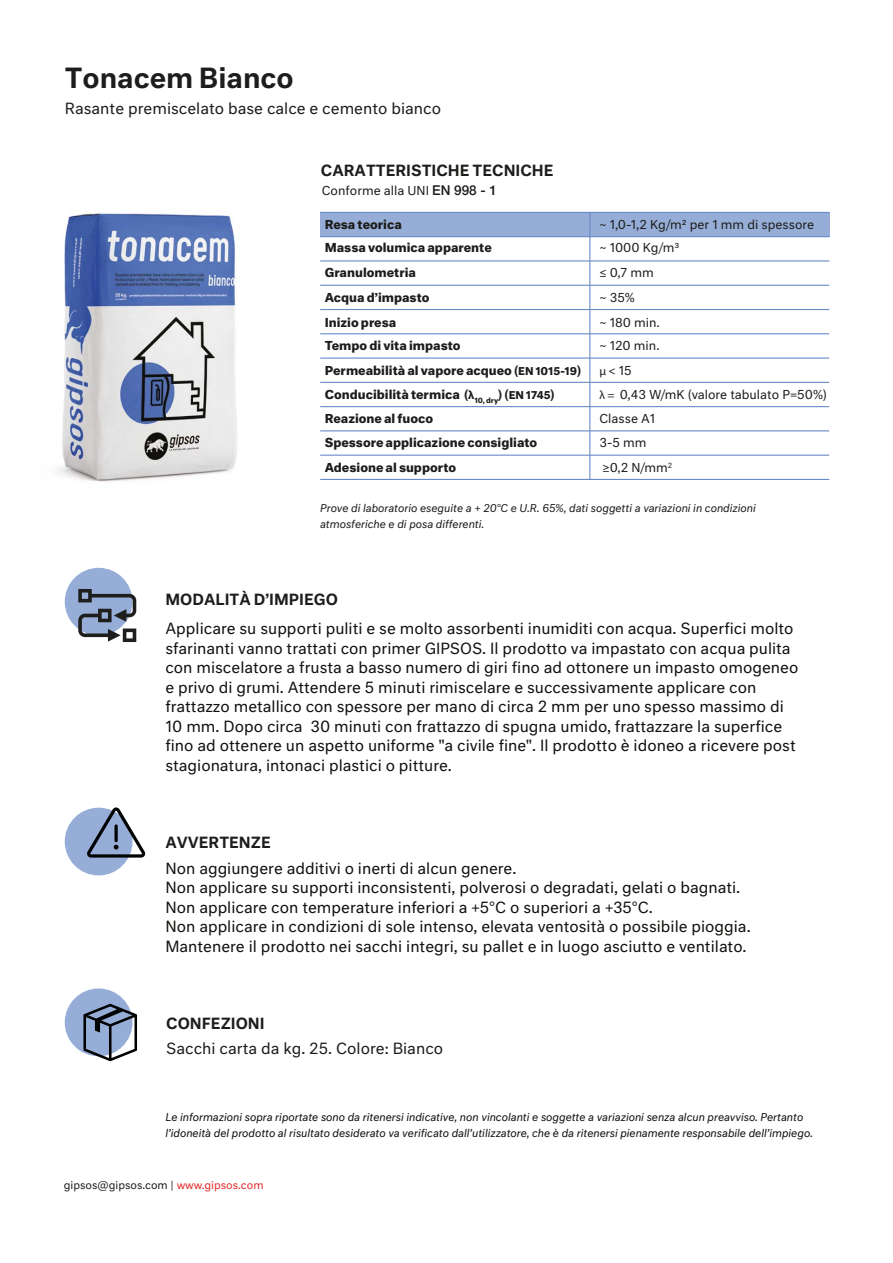
<style>
.page{position:relative;width:893px;height:1263px;background:#fff}
.page>*{position:absolute;margin:0;border:0;box-sizing:border-box;transform-origin:0 0}
.t1{font:500 27px "Neutral Std";color:#1d1d1b}
.t2{font:15px/19.5px "Neutral Std";color:#11110f}
.t3{font:15px "Neutral Std";color:#1d1d1b}
.t4{font:15px "Neutral Std";color:#12120e}
.t5{font:500 15px "Neutral Std";color:#1d1d1b}
.t6{font:700 12px/24.3px "Neutral Std";color:#1d1d1b}
.t7{font:12px/25.2px "Neutral Std";color:#1d1d1b}
.t8{font:italic 10.5px/16.5px "Neutral Std";color:#11110f}
.t9{font:italic 10.5px/16.5px "Neutral Std";color:#1d1d1b}
.t10{font:10.5px "Neutral Std";color:#1d1d1b}
.s1{font-family:"Helvetica Neue";font-weight:500;font-size:13.5px}
.s2{font-size:10.5px}
.s3{font-family:"Myriad Pro"}
.s4{color:#e32c2b}
</style>
<div class="page">
<div style="left:65px;top:568px;width:68px;height:67px;background:#96aed7;border-radius:50%"></div>
<svg style="left:78px;top:589px;width:58px;height:53px"></svg>
<div style="left:65px;top:808px;width:68px;height:67px;background:#96aed7;border-radius:50%"></div>
<div style="left:65px;top:988px;width:68px;height:68px;background:#96aed7;border-radius:50%"></div>
<svg style="left:83px;top:1004px;width:54px;height:57px"></svg>
<svg style="left:87px;top:807px;width:58px;height:50px"></svg>
<img style="left:58px;top:213px;width:179px;height:269px">
<div style="left:320px;top:212px;width:509px;height:25px;background:#96aed7"></div>
<hr style="left:589px;top:212px;width:1px;height:267px;background:#698bc7">
<hr style="left:320px;top:236px;width:509px;height:1px;background:#698bc7">
<hr style="left:320px;top:260px;width:509px;height:1px;background:#698bc7">
<hr style="left:320px;top:285px;width:509px;height:1px;background:#698bc7">
<hr style="left:320px;top:309px;width:509px;height:1px;background:#698bc7">
<hr style="left:320px;top:333px;width:509px;height:1px;background:#698bc7">
<hr style="left:320px;top:357px;width:509px;height:2px;background:#698bc7">
<hr style="left:320px;top:382px;width:509px;height:1px;background:#698bc7">
<hr style="left:320px;top:406px;width:509px;height:1px;background:#698bc7">
<hr style="left:320px;top:430px;width:509px;height:1px;background:#698bc7">
<hr style="left:320px;top:455px;width:509px;height:1px;background:#698bc7">
<hr style="left:320px;top:479px;width:509px;height:1px;background:#698bc7">
<hr style="left:320px;top:212px;width:509px;height:1px;background:#698bc7">
<h1 class="t1" style="left:65px;top:60px;width:231px">Tonacem Bianco</h1>
<p class="t3" style="left:65px;top:99px;width:378px">Rasante premiscelato base calce e cemento bianco</p>
<p class="t5" style="left:321px;top:161px;width:234px">CARATTERISTICHE TECNICHE</p>
<p class="t7" style="left:322px;top:178px;width:177px">Conforme alla UNI <span class="s1">EN 998 - 1</span></p>
<p class="t6" style="left:325px;top:212px;width:79px">Resa teorica</p>
<p class="t7" style="left:599px;top:211px;width:216px">~ 1,0-1,2 Kg/m2 per 1 mm di spessore</p>
<p class="t7" style="left:599px;top:235px;width:82px">~ 1000 Kg/m3</p>
<p class="t6" style="left:325px;top:235px;width:169px">Massa volumica apparente</p>
<p class="t6" style="left:325px;top:285px;width:106px">Acqua d’impasto</p>
<p class="t6" style="left:325px;top:260px;width:93px">Granulometria</p>
<p class="t7" style="left:599px;top:260px;width:56px">≤ 0,7 mm ~ 35%</p>
<p class="t6" style="left:325px;top:310px;width:73px">Inizio presa</p>
<p class="t7" style="left:599px;top:309px;width:62px">~ 180 min.</p>
<p class="t6" style="left:325px;top:333px;width:137px">Tempo di vita impasto</p>
<p class="t7" style="left:599px;top:333px;width:62px">~ 120 min.</p>
<p class="t6" style="left:325px;top:358px;width:258px">Permeabilità al vapore acqueo (<span class="s2">EN 1015-19</span>)</p>
<p class="t7" style="left:599px;top:357px;width:34px"><span class="s3">μ</span> &lt; 15</p>
<p class="t6" style="left:325px;top:382px;width:232px">Conducibilità termica (<span class="s3">λ</span><sub>10,</sub> <sub>dry</sub>) (<span class="s2">EN 1745</span>)</p>
<p class="t7" style="left:599px;top:381px;width:229px"><span class="s3">λ =</span> 0,43 W/mK (valore tabulato P=50%)</p>
<p class="t7" style="left:599px;top:430px;width:49px">3-5 mm</p>
<p class="t6" style="left:325px;top:455px;width:133px">Adesione al supporto</p>
<p class="t7" style="left:602px;top:454px;width:71px">≥0,2 N/mm<sup>2</sup></p>
<p class="t6" style="left:325px;top:406px;width:214px">Reazione al fuoco<br>Spessore applicazione consigliato</p>
<p class="t7" style="left:599px;top:406px;width:57px">Classe A1</p>
<p class="t9" style="left:320px;top:499px;width:437px">Prove di laboratorio eseguite a + 20°C e U.R. 65%, dati soggetti a variazioni in condizioni atmosferiche e di posa differenti.</p>
<p class="t5" style="left:165px;top:589px;width:174px">MODALITÀ D’IMPIEGO</p>
<p class="t2" style="left:165px;top:618px;width:634px">Applicare su supporti puliti e se molto assorbenti inumiditi con acqua. Superfici molto sfarinanti vanno trattati con primer GIPSOS. Il prodotto va impastato con acqua pulita con miscelatore a frusta a basso numero di giri fino ad ottonere un impasto omogeneo e privo di grumi. Attendere 5 minuti rimiscelare e successivamente applicare con frattazzo metallico con spessore per mano di circa 2 mm per uno spesso massimo di 10 mm. Dopo circa 30 minuti con frattazzo di spugna umido, frattazzare la superfice fino ad ottenere un aspetto uniforme "a civile fine". Il prodotto è idoneo a ricevere post stagionatura, intonaci plastici o pitture.</p>
<p class="t5" style="left:165px;top:832px;width:107px">AVVERTENZE</p>
<p class="t2" style="left:165px;top:858px;width:576px">Non aggiungere additivi o inerti di alcun genere.<br>Non applicare su supporti inconsistenti, polverosi o degradati, gelati o bagnati.<br>Non applicare con temperature inferiori a +5°C o superiori a +35°C.</p>
<p class="t4" style="left:165px;top:917px;width:587px">Non applicare in condizioni di sole intenso, elevata ventosità o possibile pioggia.</p>
<p class="t2" style="left:165px;top:936px;width:583px">Mantenere il prodotto nei sacchi integri, su pallet e in luogo asciutto e ventilato.</p>
<p class="t5" style="left:166px;top:1013px;width:100px">CONFEZIONI</p>
<p class="t3" style="left:166px;top:1038px;width:278px">Sacchi carta da kg. 25. Colore: Bianco</p>
<p class="t8" style="left:165px;top:1108px;width:649px">Le informazioni sopra riportate sono da ritenersi indicative, non vincolanti e soggette a variazioni senza alcun preavviso. Pertanto l’idoneità del prodotto al risultato desiderato va verificato dall’utilizzatore, che è da ritenersi pienamente responsabile dell’impiego.</p>
<p class="t10" style="left:64px;top:1178px;width:201px">gipsos@gipsos.com | <span class="s4">www.gipsos.com</span></p>
</div>
